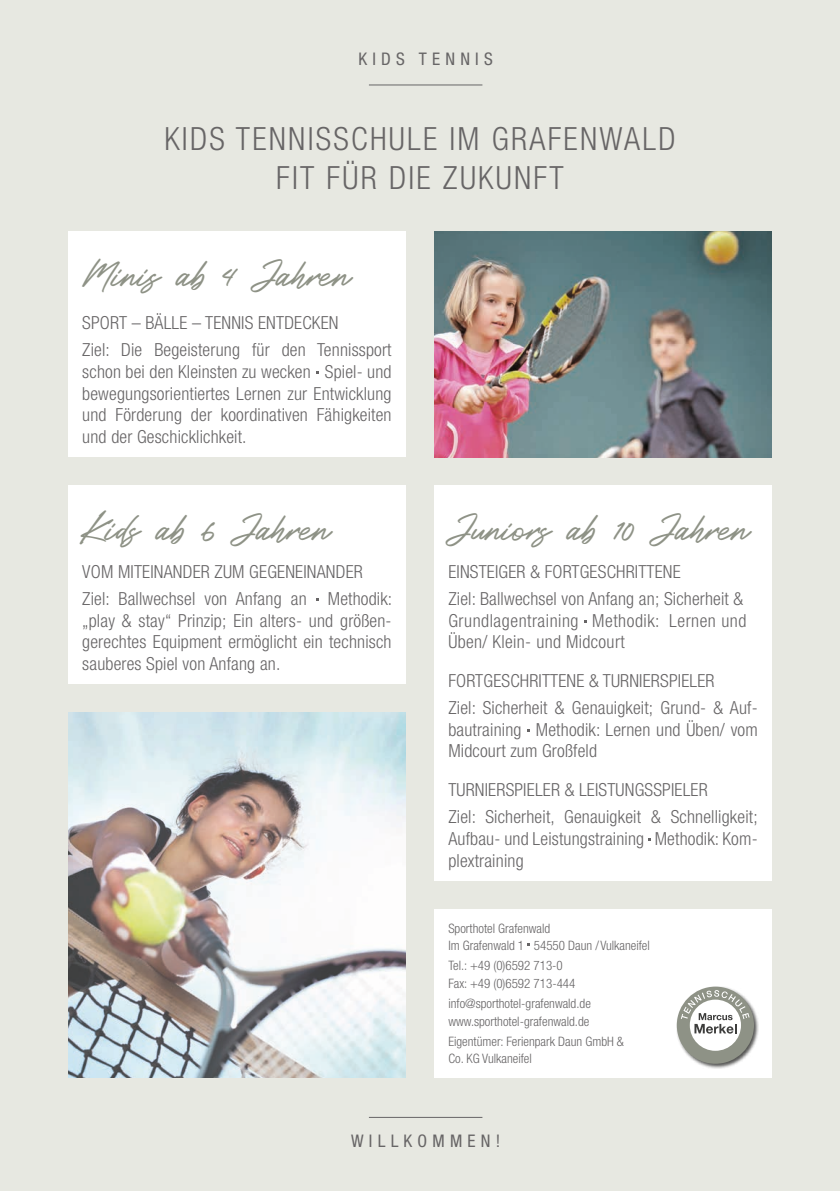
<style>
.page{position:relative;width:840px;height:1191px;background:#fff}
.page>*{position:absolute;margin:0;border:0;box-sizing:border-box;transform-origin:0 0}
.t1{font:36px "Roustel";color:#8e9286}
.t2{font:300 condensed 32px/38.4px "Helvetica Neue LT Pro";letter-spacing:.07em;color:#676566;text-align:center}
.t3{font:300 condensed 18px/21.6px "Helvetica Neue LT Pro";letter-spacing:.01em;color:#676566}
.t4{font:300 condensed 18px/21.6px "Helvetica Neue LT Pro";letter-spacing:.03em;color:#676566}
.t5{font:condensed 17.4px "Helvetica Neue LT Pro";letter-spacing:.3em;color:#676566}
.t6{font:300 condensed 13px/17.4px "Helvetica Neue LT Pro";color:#676566}
</style>
<div class="page">
<div style="left:0;top:0;width:839px;height:1191px;background:#e7e8e1"></div>
<hr style="left:369px;top:85px;width:113px;height:1px;background:#676566">
<hr style="left:369px;top:1117px;width:113px;height:1px;background:#676566">
<div style="left:434px;top:485px;width:337px;height:395px;background:#fff"></div>
<div style="left:434px;top:909px;width:337px;height:168px;background:#fff"></div>
<div style="left:68px;top:231px;width:337px;height:226px;background:#fff"></div>
<div style="left:68px;top:485px;width:337px;height:199px;background:#fff"></div>
<img style="left:434px;top:231px;width:337px;height:226px">
<img style="left:68px;top:712px;width:337px;height:365px">
<div style="left:675px;top:985px;width:84px;height:84px;background:#1d1d1b;opacity:.75"></div>
<div style="left:676px;top:986px;width:77px;height:77px;background:#8e9286;border-radius:50%"></div>
<div style="left:689px;top:999px;width:51px;height:51px;background:#fff;border-radius:50%"></div>
<svg style="left:680px;top:990px;width:69px;height:43px"></svg>
<p class="t5" style="left:358px;top:49px;width:136px">KIDS TENNIS</p>
<h2 class="t2" style="left:164px;top:120px;width:512px">KIDS TENNISSCHULE IM GRAFENWALD<br>FIT FÜR DIE ZUKUNFT</h2>
<h1 class="t1" style="left:82px;top:245px;width:267px">Minis ab 4 Jahren</h1>
<p class="t3" style="left:82px;top:309px;width:311px;line-height:27.2px">SPORT – BÄLLE – TENNIS ENTDECKEN<br>Ziel: Die Begeisterung für den Tennissport</p>
<p class="t3" style="left:82px;top:361px;width:310px;text-align:justify">schon bei den Kleinsten zu wecken Spiel- und bewegungsorientiertes Lernen zur Entwicklung und Förderung der koordinativen Fähigkeiten und der Geschicklichkeit.</p>
<h1 class="t1" style="left:82px;top:500px;width:247px">Kids ab 6 Jahren</h1>
<p class="t3" style="left:82px;top:558px;width:311px;line-height:27.2px">VOM MITEINANDER ZUM GEGENEINANDER<br>Ziel: Ballwechsel von Anfang an Methodik:</p>
<p class="t3" style="left:82px;top:609px;width:311px;text-align:justify">„play &amp; stay“ Prinzip; Ein alters- und größen&shy;gerechtes Equipment ermöglicht ein technisch sauberes Spiel von Anfang an.</p>
<h1 class="t1" style="left:448px;top:500px;width:300px">Juniors ab 10 Jahren</h1>
<p class="t3" style="left:448px;top:558px;width:296px;line-height:27.2px">EINSTEIGER &amp; FORTGESCHRITTENE<br>Ziel: Ballwechsel von Anfang an; Sicherheit &amp;</p>
<p class="t4" style="left:448px;top:609px;width:299px">Grundlagentraining Methodik: Lernen und<br>Üben/ Klein- und Midcourt</p>
<p class="t3" style="left:448px;top:667px;width:311px;line-height:27.2px">FORTGESCHRITTENE &amp; TURNIERSPIELER<br>Ziel: Sicherheit &amp; Genauigkeit; Grund- &amp; Auf-</p>
<p class="t3" style="left:448px;top:718px;width:311px">bautraining Methodik: Lernen und Üben/ vom<br>Midcourt zum Großfeld</p>
<p class="t3" style="left:448px;top:776px;width:310px;line-height:27.2px">TURNIERSPIELER &amp; LEISTUNGSSPIELER<br>Ziel: Sicherheit, Genauigkeit &amp; Schnelligkeit;</p>
<p class="t3" style="left:448px;top:827px;width:310px">Aufbau- und Leistungstraining Methodik: Kom&shy;plextraining</p>
<p class="t6" style="left:448px;top:919px;width:203px">Sporthotel Grafenwald<br>Im Grafenwald 1 54550 Daun /Vulkaneifel</p>
<p class="t6" style="left:448px;top:957px;width:128px">Tel.: +49 (0)6592 713-0<br>Fax: +49 (0)6592 713-444</p>
<p class="t6" style="left:448px;top:994px;width:144px">info@sporthotel-grafenwald.de www.sporthotel-grafenwald.de</p>
<p class="t6" style="left:448px;top:1032px;width:177px">Eigentümer: Ferienpark Daun GmbH &amp;<br>Co. KG Vulkaneifel</p>
<p class="t5" style="left:351px;top:1130px;width:150px">WILLKOMMEN!</p>
</div>
